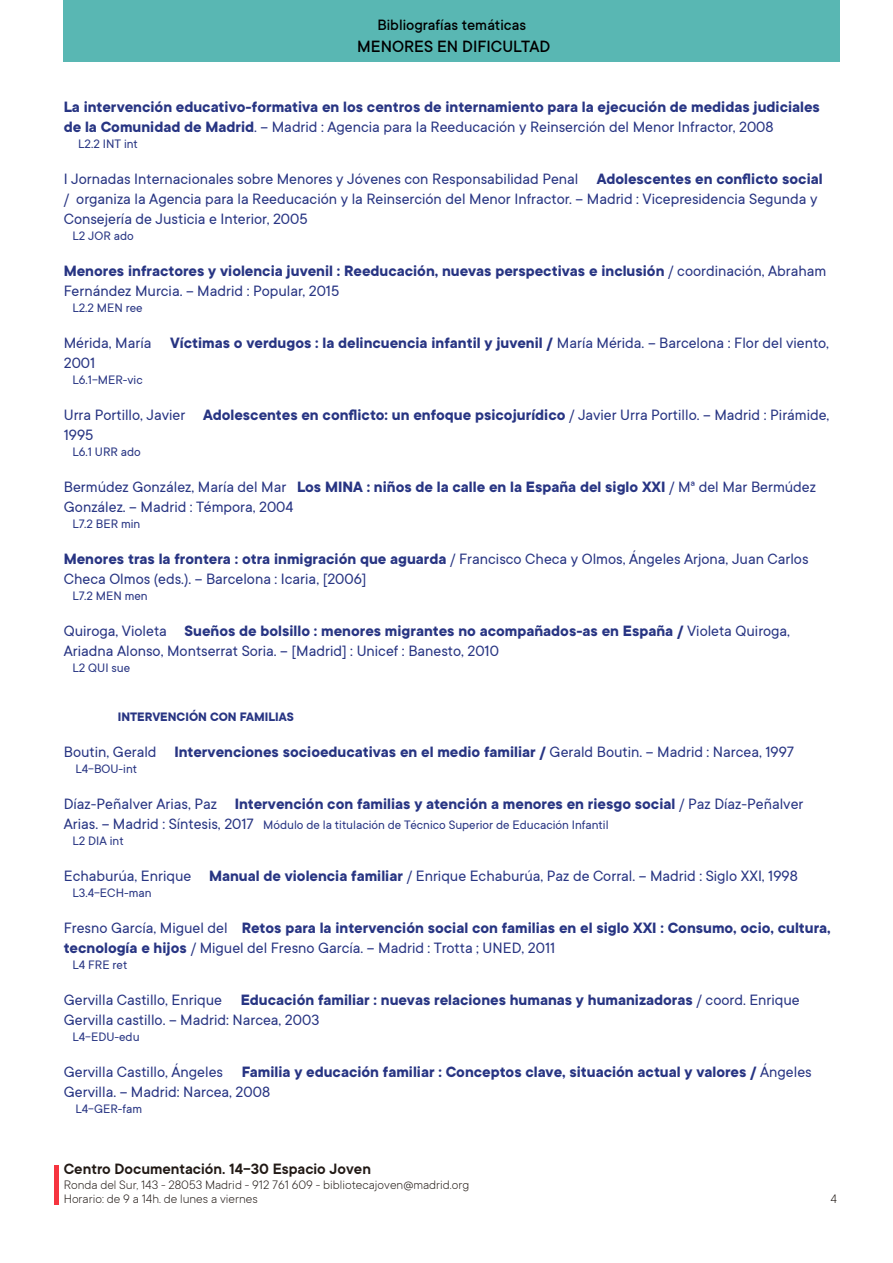
<style>
.page{position:relative;width:893px;height:1263px;background:#fff}
.page>*{position:absolute;margin:0;border:0;box-sizing:border-box;transform-origin:0 0}
.t1{font:500 18px "TT Commons";color:#000}
.t2{font:16.5px/19.8px "TT Commons";color:#283583}
.t3{font:700 16.5px/19.8px "TT Commons";color:#283583}
.t4{font:600 16.5px "TT Commons";color:#211915}
.t5{font:500 16.5px "TT Commons";color:#000}
.t6{font:13.5px/16.2px "TT Commons";color:#283583}
.t7{font:300 13.5px/13.5px "TT Commons";color:#211915}
.t8{font:700 13.5px "TT Commons";color:#283583}
.s1{font-weight:400}
.s2{font-weight:700}
.s3{font-size:16.5px}
</style>
<div class="page">
<div style="left:64px;top:0;width:776px;height:62px;background:#59b7b3"></div>
<hr style="left:54px;top:1164px;width:4px;height:40px;background:#f6343f">
<p class="t5" style="left:377px;top:16px;width:150px">Bibliografías temáticas</p>
<p class="t1" style="left:357px;top:37px;width:195px">MENORES EN DIFICULTAD</p>
<p class="t3" style="left:64px;top:98px;width:758px">La intervención educativo-formativa en los centros de internamiento para la ejecución de medidas judiciales de la Comunidad de Madrid<span class="s1">. -- Madrid : Agencia para la Reeducación y Reinserción del Menor Infractor, 2008</span></p>
<p class="t6" style="left:78px;top:136px;width:61px">L2.2 INT int</p>
<p class="t2" style="left:64px;top:169px;width:760px">I Jornadas Internacionales sobre Menores y Jóvenes con Responsabilidad Penal <span class="s2">Adolescentes en conflicto social </span>/ organiza la Agencia para la Reeducación y la Reinserción del Menor Infractor. -- Madrid : Vicepresidencia Segunda y<br>Consejería de Justicia e Interior, 2005</p>
<p class="t6" style="left:72px;top:228px;width:63px">L2 JOR ado</p>
<p class="t3" style="left:64px;top:261px;width:764px">Menores infractores y violencia juvenil : Reeducación, nuevas perspectivas e inclusión <span class="s1">/ coordinación, Abraham<br>Fernández Murcia. -- Madrid : Popular, 2015</span></p>
<p class="t6" style="left:72px;top:300px;width:72px">L2.2 MEN ree</p>
<p class="t2" style="left:64px;top:333px;width:767px">Mérida, María <span class="s2">Víctimas o verdugos : la delincuencia infantil y juvenil /</span> María Mérida. -- Barcelona : Flor del viento,<br>2001</p>
<p class="t6" style="left:72px;top:372px;width:72px">L6.1-MER-vic</p>
<p class="t2" style="left:64px;top:405px;width:767px">Urra Portillo, Javier <span class="s2">Adolescentes en conflicto: un enfoque psicojurídico</span> / Javier Urra Portillo. -- Madrid : Pirámide,<br>1995</p>
<p class="t6" style="left:72px;top:444px;width:70px">L6.1 URR ado</p>
<p class="t2" style="left:64px;top:477px;width:754px">Bermúdez González, María del Mar <span class="s2">Los MINA : niños de la calle en la España del siglo XXI</span> / Mª del Mar Bermúdez<br>González. -- Madrid : Témpora, 2004</p>
<p class="t6" style="left:72px;top:516px;width:69px">L7.2 BER min</p>
<p class="t2" style="left:64px;top:549px;width:746px"><span class="s2">Menores tras la frontera : otra inmigración que aguarda</span> / Francisco Checa y Olmos, Ángeles Arjona, Juan Carlos<br>Checa Olmos (eds.). -- Barcelona : Icaria, [2006]</p>
<p class="t6" style="left:72px;top:588px;width:77px">L7.2 MEN men</p>
<p class="t2" style="left:64px;top:621px;width:728px">Quiroga, Violeta <span class="s2">Sueños de bolsillo : menores migrantes no acompañados-as en España /</span> Violeta Quiroga,<br>Ariadna Alonso, Montserrat Soria. -- [Madrid] : Unicef : Banesto, 2010</p>
<p class="t6" style="left:72px;top:660px;width:59px">L2 QUI sue</p>
<p class="t8" style="left:118px;top:709px;width:178px">INTERVENCIÓN CON FAMILIAS</p>
<p class="t3" style="left:64px;top:742px;width:732px"><span class="s1">Boutin, Gerald</span> Intervenciones socioeducativas en el medio familiar / <span class="s1">Gerald Boutin. -- Madrid : Narcea, 1997</span></p>
<p class="t6" style="left:75px;top:761px;width:63px">L4-BOU-int</p>
<p class="t3" style="left:64px;top:794px;width:741px"><span class="s1">Díaz-Peñalver Arias, Paz</span> Intervención con familias y atención a menores en riesgo social <span class="s1">/ Paz Díaz-Peñalver</span></p>
<p class="t6" style="left:72px;top:816px;width:538px;text-indent:-9px"><span class="s3">Arias. -- Madrid : Síntesis, 2017</span> Módulo de la titulación de Técnico Superior de Educación Infantil<br>L2 DIA int</p>
<p class="t2" style="left:64px;top:866px;width:736px">Echaburúa, Enrique <span class="s2">Manual de violencia familiar</span> / Enrique Echaburúa, Paz de Corral. -- Madrid : Siglo XXI, 1998</p>
<p class="t6" style="left:72px;top:885px;width:81px">L3.4-ECH-man</p>
<p class="t3" style="left:64px;top:918px;width:768px"><span class="s1">Fresno García, Miguel del</span> Retos para la intervención social con familias en el siglo XXI : Consumo, ocio, cultura, tecnología e hijos <span class="s1">/ Miguel del Fresno García. -- Madrid : Trotta ; UNED, 2011</span></p>
<p class="t6" style="left:72px;top:957px;width:56px">L4 FRE ret</p>
<p class="t2" style="left:64px;top:990px;width:737px">Gervilla Castillo, Enrique <span class="s2">Educación familiar : nuevas relaciones humanas y humanizadoras</span> / coord. Enrique<br>Gervilla castillo. -- Madrid: Narcea, 2003</p>
<p class="t6" style="left:72px;top:1029px;width:69px">L4-EDU-edu</p>
<p class="t3" style="left:64px;top:1062px;width:749px"><span class="s1">Gervilla Castillo, Ángeles</span> Familia y educación familiar : Conceptos clave, situación actual y valores / <span class="s1">Ángeles<br>Gervilla. -- Madrid: Narcea, 2008</span></p>
<p class="t6" style="left:75px;top:1101px;width:68px">L4-GER-fam</p>
<p class="t4" style="left:64px;top:1159px;width:309px">Centro Documentación. 14-30 Espacio Joven</p>
<p class="t7" style="left:64px;top:1178px;width:407px">Ronda del Sur, 143 - 28053 Madrid - 912 761 609 - bibliotecajoven@madrid.org<br>Horario: de 9 a 14h. de lunes a viernes</p>
<p class="t7" style="left:830px;top:1192px;width:8px">4</p>
</div>
